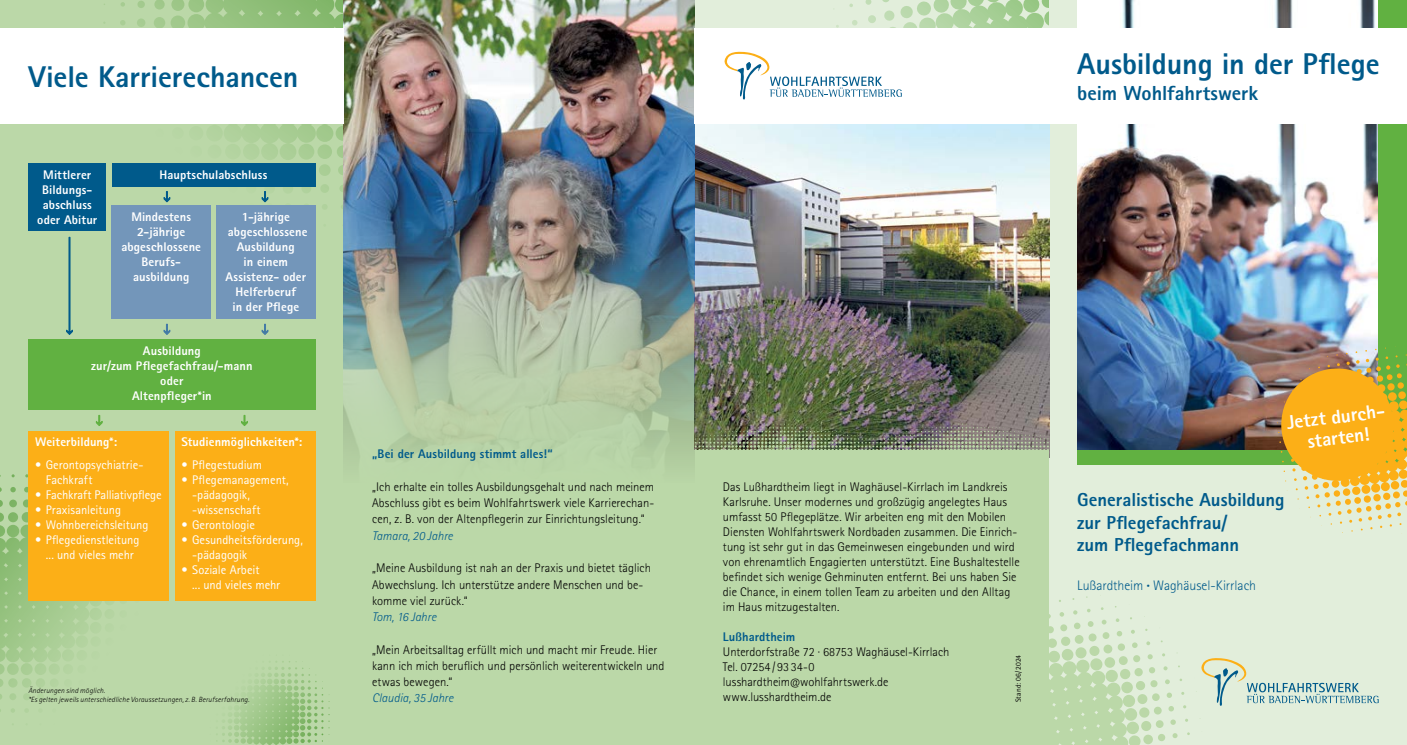
<style>
.page{position:relative;width:1407px;height:745px;background:#fff}
.page>*{position:absolute;margin:0;border:0;box-sizing:border-box;transform-origin:0 0}
.t1{font:800 30px "Rotis Sans Serif Std";letter-spacing:-.005em;color:#005a8b}
.t2{font:800 20.25px "Rotis Sans Serif Std";letter-spacing:-.005em;color:#005a8b}
.t3{font:800 19.38px/21.2px "Rotis Sans Serif Std";color:#fff;text-align:center}
.t4{font:800 18.75px/22.5px "Rotis Sans Serif Std";color:#005a8b}
.t5{font:300 13.75px "Rotis Sans Serif Std";letter-spacing:-.005em;color:#005a8b}
.t6{font:300 12.5px/15px "Rotis Sans Serif Std";color:#000}
.t7{font:800 12.5px/15px "Rotis Sans Serif Std";letter-spacing:.01em;color:#fff;text-align:center}
.t8{font:12.5px/15px "Rotis Sans Serif Std";color:#fff}
.t9{font:800 12.5px "Rotis Sans Serif Std";letter-spacing:.005em;color:#005a8b}
.t10{font:italic 300 12.5px "Rotis Sans Serif Std";color:#005a8b}
.t11{font:italic 300 7.5px/9px "Rotis Sans Serif Std";letter-spacing:.02em;color:#000}
.t12{font:7.5px "Rotis Sans Serif Std";letter-spacing:.025em;color:#000}
</style>
<div class="page">
<div style="left:0;top:0;width:701px;height:744px;background:#bbd8a8"></div>
<svg style="left:103px;top:0;width:241px;height:244px"></svg>
<svg style="left:813px;top:0;width:236px;height:28px;background:#c6dfba"></svg>
<div style="left:1049px;top:0;width:357px;height:744px;background:#e2eedb"></div>
<img style="left:694px;top:124px;width:355px;height:299px">
<div style="left:694px;top:450px;width:355px;height:294px;background:#bbd8a8"></div>
<img style="left:344px;top:0;width:350px;height:464px">
<img style="left:1077px;top:0;width:301px;height:28px">
<img style="left:1077px;top:124px;width:301px;height:326px">
<div style="left:1378px;top:0;width:29px;height:455px;background:#61b141"></div>
<div style="left:1077px;top:450px;width:326px;height:14px;background:#61b141"></div>
<div style="left:694px;top:28px;width:713px;height:96px;background:#fff"></div>
<div style="left:0;top:28px;width:344px;height:96px;background:#fff"></div>
<svg style="left:0;top:474px;width:165px;height:251px"></svg>
<svg style="left:222px;top:661px;width:108px;height:83px"></svg>
<svg style="left:1049px;top:596px;width:329px;height:148px"></svg>
<svg style="left:724px;top:51px;width:178px;height:49px"></svg>
<svg style="left:1277px;top:346px;width:130px;height:187px"></svg>
<div style="left:1281px;top:368px;width:112px;height:112px;background:#fcaf17;border-radius:50%"></div>
<div style="left:28px;top:339px;width:287px;height:70px;background:#61b141"></div>
<div style="left:112px;top:206px;width:99px;height:113px;background:#7396ba"></div>
<div style="left:216px;top:206px;width:99px;height:113px;background:#7396ba"></div>
<div style="left:112px;top:163px;width:203px;height:24px;background:#005a8b"></div>
<svg style="left:163px;top:323px;width:8px;height:12px"></svg>
<svg style="left:261px;top:323px;width:8px;height:12px"></svg>
<svg style="left:261px;top:191px;width:8px;height:12px"></svg>
<svg style="left:163px;top:191px;width:8px;height:12px"></svg>
<div style="left:28px;top:163px;width:78px;height:67px;background:#005a8b"></div>
<svg style="left:241px;top:414px;width:7px;height:12px"></svg>
<svg style="left:96px;top:414px;width:7px;height:12px"></svg>
<svg style="left:66px;top:236px;width:7px;height:99px"></svg>
<div style="left:28px;top:430px;width:141px;height:170px;background:#fcaf17"></div>
<div style="left:175px;top:430px;width:140px;height:170px;background:#fcaf17"></div>
<img style="left:694px;top:423px;width:355px;height:28px">
<h1 class="t1" style="left:28px;top:57px;width:271px">Viele Karrierechancen</h1>
<p class="t7" style="left:43px;top:167px;width:50px">Mittlerer</p>
<p class="t7" style="left:160px;top:167px;width:109px">Hauptschulabschluss</p>
<p class="t7" style="left:37px;top:182px;width:62px">Bildungs&shy;abschluss oder Abitur</p>
<p class="t7" style="left:121px;top:209px;width:81px">Mindestens<br>2-jährige abgeschlossene<br>Berufs&shy;ausbildung</p>
<p class="t7" style="left:225px;top:209px;width:84px">1-jährige abgeschlossene<br>Ausbildung<br>in einem<br>Assistenz- oder<br>Helferberuf<br>in der Pflege</p>
<p class="t7" style="left:91px;top:342px;width:163px">Ausbildung<br>zur/zum Pflegefachfrau/-mann oder<br>Altenpfleger*in</p>
<p class="t7" style="left:35px;top:434px;width:84px">Weiterbildung*:</p>
<p class="t8" style="left:46px;top:457px;width:99px;text-indent:-11px">• Gerontopsychiatrie-<br>Fachkraft</p>
<p class="t8" style="left:35px;top:487px;width:128px">• Fachkraft Palliativpflege</p>
<p class="t8" style="left:35px;top:502px;width:88px">• Praxisanleitung</p>
<p class="t8" style="left:35px;top:517px;width:115px">• Wohnbereichsleitung</p>
<p class="t8" style="left:35px;top:532px;width:106px;text-align:center">• Pflegedienstleitung ... und vieles mehr</p>
<p class="t7" style="left:181px;top:434px;width:122px">Studienmöglichkeiten*:</p>
<p class="t8" style="left:181px;top:457px;width:82px">• Pflegestudium</p>
<p class="t8" style="left:192px;top:472px;width:98px;text-indent:-11px">• Pflegemanagement, -pädagogik, -wissenschaft</p>
<p class="t8" style="left:181px;top:517px;width:75px">• Gerontologie</p>
<p class="t8" style="left:192px;top:532px;width:112px;text-indent:-11px">• Gesundheitsförderung, -pädagogik</p>
<p class="t8" style="left:192px;top:562px;width:90px;text-indent:-11px">• Soziale Arbeit<br>... und vieles mehr</p>
<p class="t11" style="left:28px;top:686px;width:223px">Änderungen sind möglich.<br>*Es gelten jeweils unterschiedliche Voraussetzungen, z. B. Berufserfahrung.</p>
<h1 class="t1" style="left:1077px;top:44px;width:304px">Ausbildung in der Pflege</h1>
<h2 class="t2" style="left:1077px;top:80px;width:182px">beim Wohlfahrtswerk</h2>
<p class="t9" style="left:372px;top:446px;width:182px">„Bei der Ausbildung stimmt alles!“</p>
<p class="t6" style="left:372px;top:478px;width:284px;line-height:16.2px;text-align:justify">„Ich erhalte ein tolles Ausbildungsgehalt und nach meinem Abschluss gibt es beim Wohlfahrtswerk viele Karrierechan&shy;cen, z. B. von der Altenpflegerin zur Einrichtungsleitung.“</p>
<p class="t10" style="left:372px;top:528px;width:82px">Tamara, 20 Jahre</p>
<p class="t6" style="left:372px;top:559px;width:280px;line-height:16.2px">„Meine Ausbildung ist nah an der Praxis und bietet täglich<br>Abwechslung. Ich unterstütze andere Menschen und be&shy;komme viel zurück.“</p>
<p class="t10" style="left:372px;top:609px;width:66px">Tom, 16 Jahre</p>
<p class="t6" style="left:372px;top:641px;width:294px;line-height:16.2px">„Mein Arbeitsalltag erfüllt mich und macht mir Freude. Hier kann ich mich beruflich und persönlich weiterentwickeln und etwas bewegen.“</p>
<p class="t10" style="left:372px;top:690px;width:83px">Claudia, 35 Jahre</p>
<p class="t6" style="left:723px;top:479px;width:298px">Das Lußhardtheim liegt in Waghäusel-Kirrlach im Landkreis Karlsruhe. Unser modernes und großzügig angelegtes Haus umfasst 50 Pflegeplätze. Wir arbeiten eng mit den Mobilen Diensten Wohlfahrtswerk Nordbaden zusammen. Die Einrich&shy;tung ist sehr gut in das Gemeinwesen eingebunden und wird von ehrenamtlich Engagierten unterstützt. Eine Bushaltestelle befindet sich wenige Gehminuten entfernt. Bei uns haben Sie die Chance, in einem tollen Team zu arbeiten und den Alltag im Haus mitzugestalten.</p>
<p class="t9" style="left:723px;top:628px;width:74px">Lußhardtheim</p>
<p class="t6" style="left:723px;top:644px;width:228px">Unterdorfstraße 72 · 68753 Waghäusel-Kirrlach<br>Tel. 07254 / 93 34-0 lusshardtheim@wohlfahrtswerk.de www.lusshardtheim.de</p>
<p class="t12" style="left:1014px;top:702px;width:49px;rotate:-90deg">Stand: 06/2024</p>
<h3 class="t3" style="left:1285px;top:411px;width:101px;rotate:-7deg">Jetzt durch&shy;starten!</h3>
<h3 class="t4" style="left:1077px;top:488px;width:209px">Generalistische Ausbildung zur Pflegefachfrau/<br>zum Pflegefachmann</h3>
<p class="t5" style="left:1077px;top:577px;width:180px">Lußardtheim <sup>•</sup> Waghäusel-Kirrlach</p>
</div>
